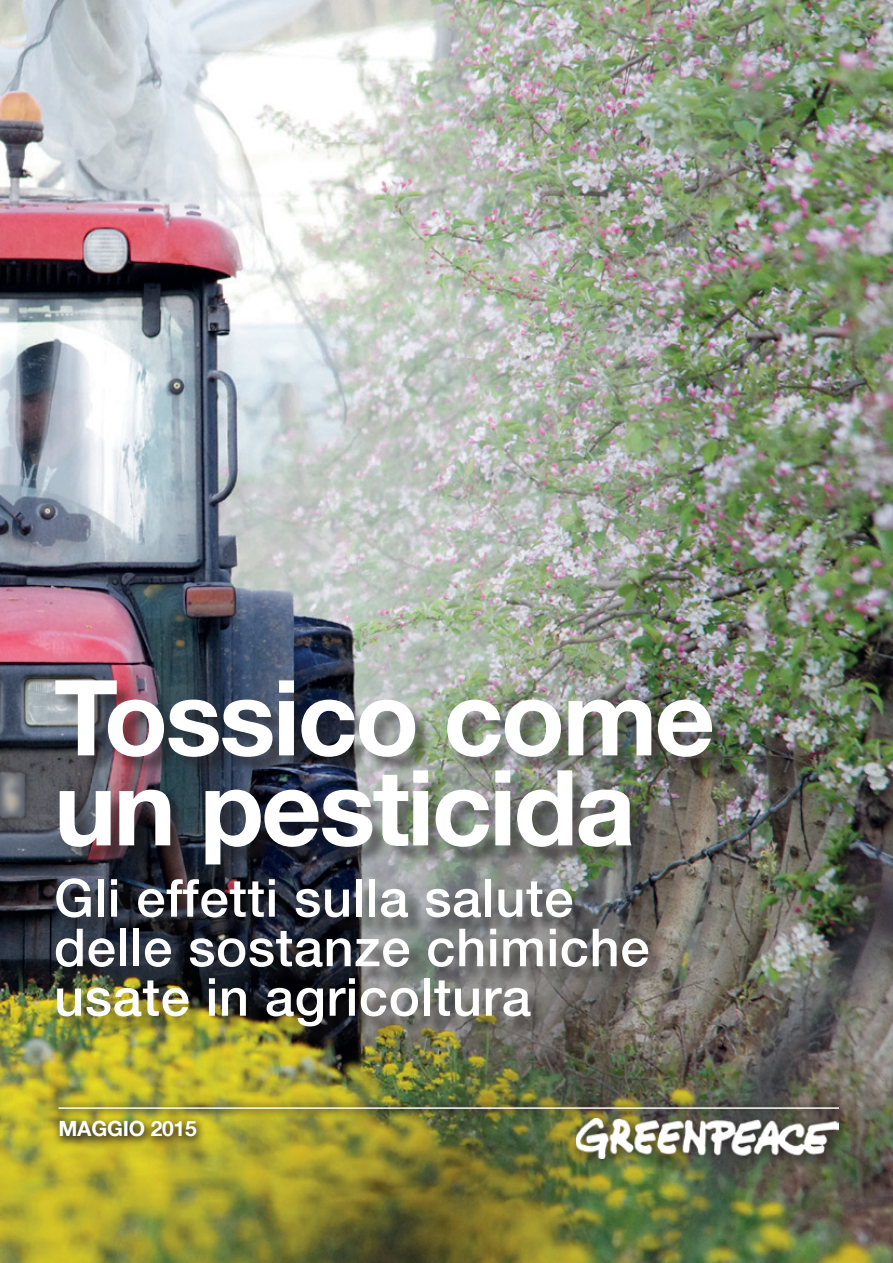
<style>
.page{position:relative;width:893px;height:1263px;background:#fff}
.page>*{position:absolute;margin:0;border:0;box-sizing:border-box;transform-origin:0 0}
.t1{font:700 105px/90px "Helvetica Neue LT Std";letter-spacing:-.025em;color:#fff}
.t2{font:500 52.5px/49.5px "Helvetica Neue LT Std";letter-spacing:.01em;color:#fff}
.t3{font:700 21px "Helvetica Neue";letter-spacing:-.01em;color:#fff}
</style>
<div class="page">
<img style="left:0;top:0;width:893px;height:1263px">
<div style="left:58px;top:683px;width:672px;height:200px;background:#231f20;opacity:.51"></div>
<div style="left:58px;top:881px;width:608px;height:164px;background:#231f20;opacity:.54"></div>
<div style="left:567px;top:1108px;width:290px;height:68px;background:#231f20;opacity:.88"></div>
<img style="left:576px;top:1118px;width:263px;height:40px">
<div style="left:50px;top:1098px;width:798px;height:20px;background:#231f20;opacity:.75"></div>
<hr style="left:58px;top:1107px;width:781px;height:2px;background:#fff">
<div style="left:53px;top:1115px;width:154px;height:34px;background:#231f20;opacity:.73"></div>
<h1 class="t1" style="left:54px;top:671px;width:663px">Tossico come un pesticida</h1>
<p class="t2" style="left:54px;top:873px;width:597px">Gli effetti sulla salute delle sostanze chimiche usate in agricoltura</p>
<p class="t3" style="left:58px;top:1116px;width:140px">MAGGIO 2015</p>
</div>
